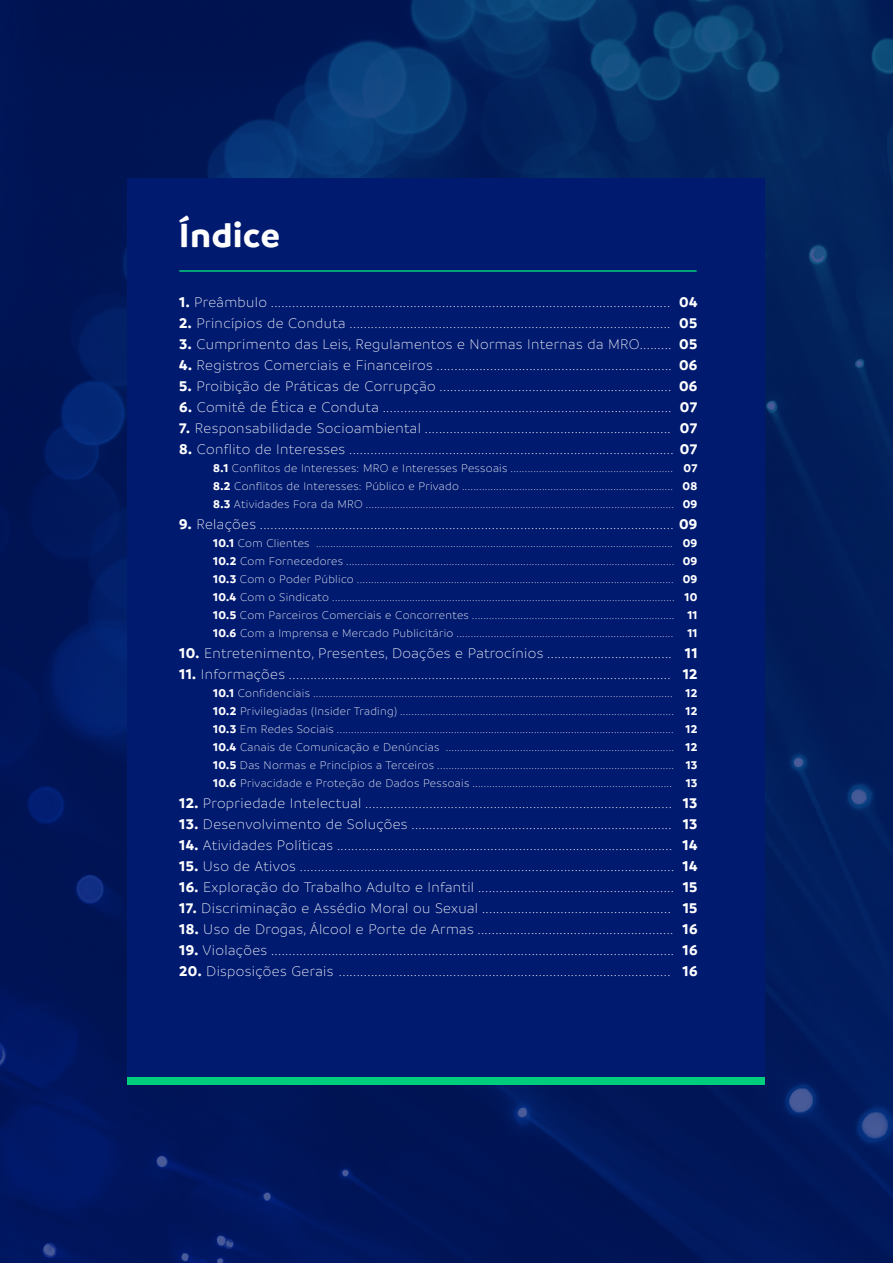
<style>
.page{position:relative;width:893px;height:1263px;background:#fff}
.page>*{position:absolute;margin:0;border:0;box-sizing:border-box;transform-origin:0 0}
.t1{font:700 36px "Branding";letter-spacing:.025em;color:#fff}
.t2{font:300 15px "Branding";letter-spacing:.025em;color:#fff}
.t3{font:700 15px/21px "Branding";letter-spacing:.025em;color:#fff;text-align:justify}
.t4{font:300 12px/18px "Branding";letter-spacing:.025em;color:#fff;text-align:justify}
.t5{font:700 12px/18px "Branding";letter-spacing:.025em;color:#fff;text-align:justify}
.s1{font-weight:700}
</style>
<div class="page">
<img style="left:0;top:0;width:893px;height:1263px">
<div style="left:128px;top:179px;width:637px;height:905px;background:#001a70"></div>
<div style="left:128px;top:1077px;width:637px;height:7px;background:#00ce7c"></div>
<hr style="left:179px;top:270px;width:518px;height:2px;background:#00ce7c">
<h1 class="t1" style="left:179px;top:215px;width:102px">Índice</h1>
<p class="t2" style="left:179px;top:294px;width:492px"><span class="s1">1.</span> Preâmbulo ................................................................................................................</p>
<p class="t2" style="left:179px;top:315px;width:493px"><span class="s1">2.</span> Princípios de Conduta ..........................................................................................</p>
<p class="t2" style="left:179px;top:336px;width:494px"><span class="s1">3.</span> Cumprimento das Leis, Regulamentos e Normas Internas da MRO.........</p>
<p class="t2" style="left:179px;top:357px;width:494px"><span class="s1">4.</span> Registros Comerciais e Financeiros ..................................................................</p>
<p class="t2" style="left:179px;top:378px;width:493px"><span class="s1">5.</span> Proibição de Práticas de Corrupção .................................................................</p>
<p class="t2" style="left:179px;top:399px;width:494px"><span class="s1">6.</span> Comitê de Ética e Conduta .................................................................................</p>
<p class="t2" style="left:179px;top:420px;width:493px"><span class="s1">7.</span> Responsabilidade Socioambiental .....................................................................</p>
<p class="t2" style="left:179px;top:441px;width:520px"><span class="s1">8.</span> Conflito de Interesses ........................................................................................... <span class="s1">07</span></p>
<p class="t4" style="left:213px;top:459px;width:462px"><span class="s1">8.1</span> Conflitos de Interesses: MRO e Interesses Pessoais .........................................................<br><span class="s1">8.2</span> Conflitos de Interesses: Público e Privado ..........................................................................<br><span class="s1">8.3</span> Atividades Fora da MRO ............................................................................................................</p>
<p class="t2" style="left:179px;top:516px;width:520px"><span class="s1">9.</span> Relações .................................................................................................................... <span class="s1">09</span></p>
<p class="t4" style="left:213px;top:534px;width:463px;text-align:left"><span class="s1">10.1</span> Com Clientes .............................................................................................................................<br><span class="s1">10.2</span> Com Fornecedores ...................................................................................................................<br><span class="s1">10.3</span> Com o Poder Público ...............................................................................................................<br><span class="s1">10.4</span> Com o Sindicato ........................................................................................................................<br><span class="s1">10.5</span> Com Parceiros Comerciais e Concorrentes .......................................................................<br><span class="s1">10.6</span> Com a Imprensa e Mercado Publicitário ............................................................................</p>
<p class="t2" style="left:179px;top:645px;width:494px"><span class="s1">10.</span> Entretenimento, Presentes, Doações e Patrocínios ...................................</p>
<p class="t2" style="left:179px;top:666px;width:493px"><span class="s1">11.</span> Informações ...........................................................................................................</p>
<p class="t4" style="left:213px;top:684px;width:462px"><span class="s1">10.1</span> Confidenciais ..............................................................................................................................<br><span class="s1">10.2</span> Privilegiadas (Insider Trading) ................................................................................................<br><span class="s1">10.3</span> Em Redes Sociais ......................................................................................................................<br><span class="s1">10.4</span> Canais de Comunicação e Denúncias ................................................................................<br><span class="s1">10.5</span> Das Normas e Princípios a Terceiros ...................................................................................<br><span class="s1">10.6</span> Privacidade e Proteção de Dados Pessoais ......................................................................</p>
<p class="t2" style="left:179px;top:795px;width:494px"><span class="s1">12.</span> Propriedade Intelectual ......................................................................................</p>
<p class="t2" style="left:179px;top:816px;width:494px"><span class="s1">13.</span> Desenvolvimento de Soluções .........................................................................</p>
<p class="t2" style="left:179px;top:837px;width:494px"><span class="s1">14.</span> Atividades Políticas ..............................................................................................</p>
<p class="t2" style="left:179px;top:858px;width:496px"><span class="s1">15.</span> Uso de Ativos .........................................................................................................</p>
<p class="t2" style="left:179px;top:879px;width:496px"><span class="s1">16.</span> Exploração do Trabalho Adulto e Infantil .......................................................</p>
<p class="t2" style="left:179px;top:900px;width:493px"><span class="s1">17.</span> Discriminação e Assédio Moral ou Sexual .....................................................</p>
<p class="t2" style="left:179px;top:921px;width:496px"><span class="s1">18.</span> Uso de Drogas, Álcool e Porte de Armas .......................................................</p>
<p class="t2" style="left:179px;top:942px;width:496px"><span class="s1">19.</span> Violações .................................................................................................................</p>
<p class="t2" style="left:179px;top:963px;width:493px"><span class="s1">20.</span> Disposições Gerais .............................................................................................</p>
<p class="t3" style="left:679px;top:291px;width:20px">04<br>05<br>05<br>06<br>06<br>07<br>07</p>
<p class="t5" style="left:683px;top:459px;width:16px">07<br>08<br>09</p>
<p class="t5" style="left:683px;top:534px;width:16px;text-align:center">09<br>09<br>09<br>10<br>11<br>11</p>
<p class="t3" style="left:683px;top:642px;width:16px">11<br>12</p>
<p class="t5" style="left:686px;top:684px;width:13px">12<br>12<br>12<br>12<br>13<br>13</p>
<p class="t3" style="left:682px;top:792px;width:16px">13<br>13<br>14<br>14<br>15<br>15<br>16<br>16<br>16</p>
</div>
